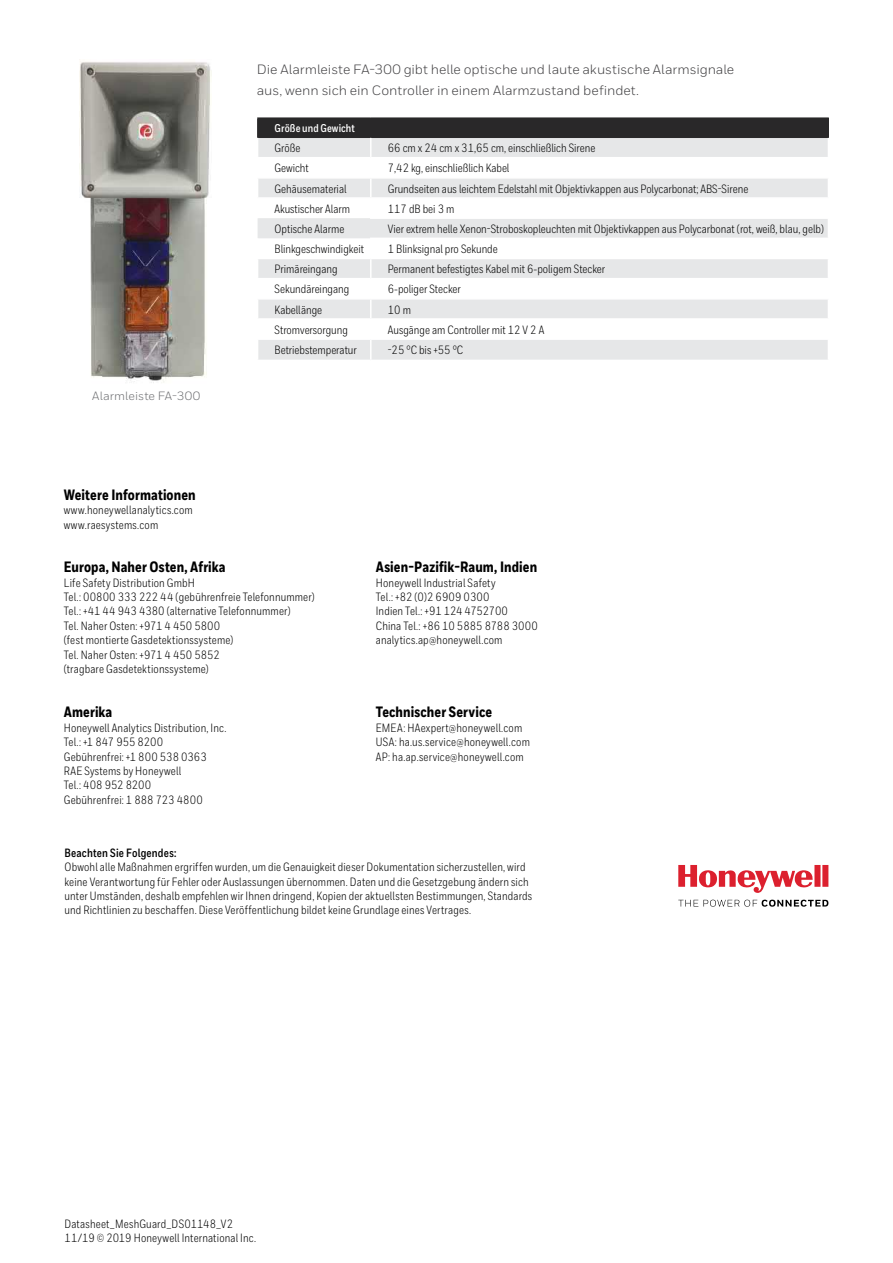
<style>
.page{position:relative;width:893px;height:1263px;background:#fff}
.page>*{position:absolute;margin:0;border:0;box-sizing:border-box;transform-origin:0 0}
.t1{font:800 15px "Honeywell Cond";letter-spacing:.005em;color:#000}
.t2{font:13.5px/21px "Honeywell Sans";color:#414042}
.t3{font:12px/14.4px "Honeywell Cond";letter-spacing:.01em;color:#000}
.t4{font:700 12px "Honeywell Cond";letter-spacing:.015em;color:#000}
.t5{font:12px "Honeywell Sans";letter-spacing:.01em;color:#6d6e71}
.t6{font:700 11.25px "Honeywell Cond";letter-spacing:.01em;color:#fff}
</style>
<div class="page">
<svg style="left:678px;top:865px;width:150px;height:28px"></svg>
<svg style="left:678px;top:900px;width:150px;height:7px"></svg>
<img style="left:80px;top:61px;width:131px;height:322px">
<div style="left:258px;top:118px;width:570px;height:20px;background:#292829"></div>
<svg style="left:258px;top:138px;width:570px;height:222px;fill:#e6e7e8"></svg>
<hr style="left:257px;top:157px;width:114px;height:1px;background:#fff">
<hr style="left:371px;top:157px;width:458px;height:1px;background:#fff">
<hr style="left:257px;top:177px;width:114px;height:2px;background:#fff">
<hr style="left:371px;top:177px;width:458px;height:2px;background:#fff">
<hr style="left:257px;top:197px;width:114px;height:2px;background:#fff">
<svg style="left:257px;top:118px;width:1px;height:20px"></svg>
<hr style="left:371px;top:197px;width:458px;height:2px;background:#fff">
<svg style="left:370px;top:138px;width:2px;height:79px"></svg>
<hr style="left:370px;top:217px;width:459px;height:2px;background:#fff">
<hr style="left:370px;top:238px;width:459px;height:1px;background:#fff">
<hr style="left:257px;top:258px;width:114px;height:1px;background:#fff">
<hr style="left:371px;top:258px;width:458px;height:1px;background:#fff">
<hr style="left:257px;top:278px;width:114px;height:1px;background:#fff">
<hr style="left:371px;top:278px;width:458px;height:1px;background:#fff">
<hr style="left:257px;top:298px;width:114px;height:2px;background:#fff">
<hr style="left:371px;top:298px;width:458px;height:2px;background:#fff">
<hr style="left:257px;top:318px;width:114px;height:2px;background:#fff">
<hr style="left:371px;top:318px;width:458px;height:2px;background:#fff">
<svg style="left:370px;top:239px;width:2px;height:99px"></svg>
<hr style="left:257px;top:338px;width:114px;height:2px;background:#fff">
<hr style="left:371px;top:338px;width:458px;height:2px;background:#fff">
<hr style="left:370px;top:340px;width:2px;height:20px;background:#fff">
<svg style="left:828px;top:118px;width:1px;height:20px"></svg>
<p class="t2" style="left:257px;top:59px;width:479px">Die Alarmleiste FA-300 gibt helle optische und laute akustische Alarmsignale aus, wenn sich ein Controller in einem Alarmzustand befindet.</p>
<p class="t5" style="left:92px;top:388px;width:110px">Alarmleiste FA-300</p>
<p class="t6" style="left:275px;top:121px;width:82px">Größe und Gewicht</p>
<p class="t3" style="left:275px;top:141px;width:27px">Größe</p>
<p class="t3" style="left:388px;top:141px;width:209px">66 cm x 24 cm x 31,65 cm, einschließlich Sirene</p>
<p class="t3" style="left:275px;top:161px;width:36px">Gewicht</p>
<p class="t3" style="left:388px;top:161px;width:123px">7,42 kg, einschließlich Kabel</p>
<p class="t3" style="left:275px;top:181px;width:73px">Gehäusematerial</p>
<p class="t3" style="left:388px;top:181px;width:362px">Grundseiten aus leichtem Edelstahl mit Objektivkappen aus Polycarbonat; ABS-Sirene</p>
<p class="t3" style="left:275px;top:201px;width:77px">Akustischer Alarm</p>
<p class="t3" style="left:388px;top:201px;width:68px">117 dB bei 3 m</p>
<p class="t3" style="left:275px;top:222px;width:71px">Optische Alarme</p>
<p class="t3" style="left:388px;top:222px;width:438px">Vier extrem helle Xenon-Stroboskopleuchten mit Objektivkappen aus Polycarbonat (rot, weiß, blau, gelb)</p>
<p class="t3" style="left:275px;top:242px;width:91px">Blinkgeschwindigkeit</p>
<p class="t3" style="left:388px;top:242px;width:111px">1 Blinksignal pro Sekunde</p>
<p class="t3" style="left:275px;top:262px;width:64px">Primäreingang</p>
<p class="t3" style="left:388px;top:262px;width:219px">Permanent befestigtes Kabel mit 6-poligem Stecker</p>
<p class="t3" style="left:275px;top:282px;width:76px">Sekundäreingang</p>
<p class="t3" style="left:388px;top:282px;width:75px">6-poliger Stecker</p>
<p class="t3" style="left:275px;top:302px;width:49px">Kabellänge</p>
<p class="t3" style="left:388px;top:302px;width:25px">10 m</p>
<p class="t3" style="left:275px;top:322px;width:75px">Stromversorgung</p>
<p class="t3" style="left:388px;top:322px;width:158px">Ausgänge am Controller mit 12 V 2 A</p>
<p class="t3" style="left:275px;top:343px;width:84px">Betriebstemperatur</p>
<p class="t3" style="left:388px;top:343px;width:77px">-25 °C bis +55 °C</p>
<p class="t1" style="left:64px;top:486px;width:133px">Weitere Informationen</p>
<p class="t3" style="left:64px;top:503px;width:130px">www.honeywellanalytics.com www.raesystems.com</p>
<p class="t1" style="left:64px;top:558px;width:163px">Europa, Naher Osten, Afrika</p>
<p class="t3" style="left:64px;top:575px;width:252px">Life Safety Distribution GmbH<br>Tel.: 00800 333 222 44 (gebührenfreie Telefonnummer)<br>Tel.: +41 44 943 4380 (alternative Telefonnummer)<br>Tel. Naher Osten: +971 4 450 5800<br>(fest montierte Gasdetektionssysteme)<br>Tel. Naher Osten: +971 4 450 5852<br>(tragbare Gasdetektionssysteme)</p>
<p class="t1" style="left:64px;top:703px;width:50px">Amerika</p>
<p class="t3" style="left:64px;top:720px;width:164px">Honeywell Analytics Distribution, Inc.<br>Tel.: +1 847 955 8200<br>Gebührenfrei: +1 800 538 0363<br>RAE Systems by Honeywell<br>Tel.: 408 952 8200<br>Gebührenfrei: 1 888 723 4800</p>
<p class="t1" style="left:376px;top:558px;width:163px">Asien-Pazifik-Raum, Indien</p>
<p class="t3" style="left:376px;top:575px;width:164px">Honeywell Industrial Safety<br>Tel.: +82 (0)2 6909 0300<br>Indien Tel.: +91 124 4752700<br>China Tel.: +86 10 5885 8788 3000 analytics.ap@honeywell.com</p>
<p class="t1" style="left:376px;top:703px;width:118px">Technischer Service</p>
<p class="t3" style="left:376px;top:720px;width:156px">EMEA: HAexpert@honeywell.com<br>USA: ha.us.service@honeywell.com<br>AP: ha.ap.service@honeywell.com</p>
<p class="t4" style="left:64px;top:845px;width:113px">Beachten Sie Folgendes:</p>
<p class="t3" style="left:64px;top:860px;width:469px">Obwohl alle Maßnahmen ergriffen wurden, um die Genauigkeit dieser Dokumentation sicherzustellen, wird keine Verantwortung für Fehler oder Auslassungen übernommen. Daten und die Gesetzgebung ändern sich unter Umständen, deshalb empfehlen wir Ihnen dringend, Kopien der aktuellsten Bestimmungen, Standards und Richtlinien zu beschaffen. Diese Veröffentlichung bildet keine Grundlage eines Vertrages.</p>
<p class="t3" style="left:64px;top:1217px;width:193px">Datasheet_MeshGuard_DS01148_V2<br>11/19 © 2019 Honeywell International Inc.</p>
</div>
